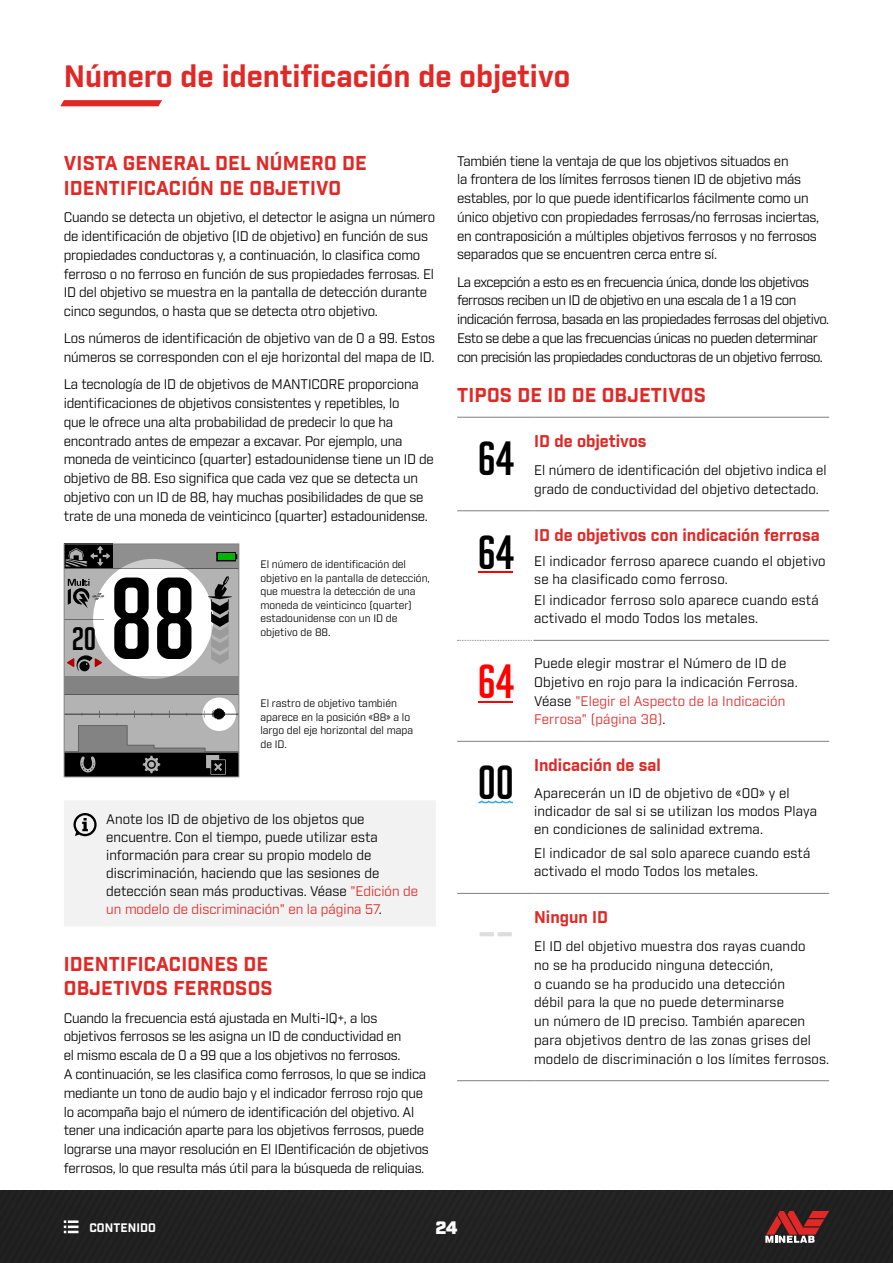
<style>
.page{position:relative;width:893px;height:1263px;background:#fff}
.page>*{position:absolute;margin:0;border:0;box-sizing:border-box;transform-origin:0 0}
.t1{font:116.4px "Target ID Mono";color:#000}
.t2{font:48px "Target ID Mono";color:#000}
.t3{font:48px "Target ID Mono";color:#f00}
.t4{font:48px "Target ID Mono";color:#ddd}
.t5{font:32.7px "Target ID Mono";color:#000}
.t6{font:700 30px "Industry";color:#e02926}
.t7{font:700 19.5px/24.8px "Industry";letter-spacing:.01em;color:#e02926}
.t8{font:900 18px "Industry";color:#fff}
.t9{font:700 16.5px "Industry";color:#e02926}
.t10{font:13.5px/18.8px "Industry";letter-spacing:-.015em;color:#000}
.t11{font:13.5px/18.8px "Industry";letter-spacing:.01em;color:#000}
.t12{font:13.5px/18.8px "Industry";letter-spacing:-.04em;color:#000}
.t13{font:700 12px "Industry";letter-spacing:.01em;color:#fff}
.t14{font:10.5px/13.5px "Industry";color:#000}
.s1{color:#e02926}
</style>
<div class="page">
<div style="left:0;top:1191px;width:893px;height:72px;background:#212121"></div>
<svg style="left:60px;top:100px;width:102px;height:6px"></svg>
<svg style="left:765px;top:1211px;width:64px;height:32px;background:#863c3b"></svg>
<svg style="left:64px;top:1220px;width:15px;height:13px"></svg>
<svg style="left:66px;top:546px;width:171px;height:229px"></svg>
<div style="left:64px;top:544px;width:175px;height:233px;border:1px solid #808080"></div>
<div style="left:64px;top:801px;width:372px;height:125px;background:#f2f2f2"></div>
<svg style="left:73px;top:813px;width:24px;height:23px"></svg>
<hr style="left:457px;top:417px;width:77px;height:1px;background:#808080">
<hr style="left:534px;top:417px;width:295px;height:1px;background:#808080">
<hr style="left:457px;top:510px;width:77px;height:1px;background:#808080">
<hr style="left:534px;top:510px;width:295px;height:1px;background:#808080">
<hr style="left:534px;top:640px;width:295px;height:1px;background:#808080">
<hr style="left:457px;top:741px;width:77px;height:1px;background:#808080">
<hr style="left:534px;top:741px;width:295px;height:1px;background:#808080">
<hr style="left:457px;top:893px;width:77px;height:1px;background:#808080">
<hr style="left:534px;top:893px;width:295px;height:1px;background:#808080">
<hr style="left:457px;top:1080px;width:77px;height:1px;background:#808080">
<hr style="left:534px;top:1080px;width:295px;height:1px;background:#808080">
<svg style="left:457px;top:640px;width:77px;height:1px"></svg>
<hr style="left:478px;top:571px;width:35px;height:2px;background:#f00">
<hr style="left:478px;top:701px;width:35px;height:1px;background:#f00">
<svg style="left:478px;top:800px;width:35px;height:3px"></svg>
<h3 class="t6" style="left:64px;top:58px;width:508px">Número de identificación de objetivo</h3>
<h3 class="t7" style="left:64px;top:152px;width:304px">VISTA GENERAL DEL NÚMERO DE<br>IDENTIFICACIÓN DE OBJETIVO</h3>
<p class="t10" style="left:64px;top:208px;width:373px">Cuando se detecta un objetivo, el detector le asigna un número de identificación de objetivo (ID de objetivo) en función de sus propiedades conductoras y, a continuación, lo clasifica como ferroso o no ferroso en función de sus propiedades ferrosas. El ID del objetivo se muestra en la pantalla de detección durante cinco segundos, o hasta que se detecta otro objetivo.</p>
<p class="t10" style="left:64px;top:329px;width:373px">Los números de identificación de objetivo van de 0 a 99. Estos números se corresponden con el eje horizontal del mapa de ID.</p>
<p class="t10" style="left:64px;top:375px;width:372px">La tecnología de ID de objetivos de MANTICORE proporciona identificaciones de objetivos consistentes y repetibles, lo<br>que le ofrece una alta probabilidad de predecir lo que ha encontrado antes de empezar a excavar. Por ejemplo, una moneda de veinticinco (quarter) estadounidense tiene un ID de objetivo de 88. Eso significa que cada vez que se detecta un objetivo con un ID de 88, hay muchas posibilidades de que se trate de una moneda de veinticinco (quarter) estadounidense.</p>
<h3 class="t5" style="left:71px;top:620px;width:26px">20</h3>
<h1 class="t1" style="left:109px;top:551px;width:89px">88</h1>
<p class="t14" style="left:260px;top:558px;width:171px">El número de identificación del objetivo en la pantalla de detección, que muestra la detección de una moneda de veinticinco (quarter) estadounidense con un ID de objetivo de 88.</p>
<p class="t14" style="left:260px;top:697px;width:154px">El rastro de objetivo también aparece en la posición «88» a lo largo del eje horizontal del mapa de ID.</p>
<p class="t10" style="left:106px;top:810px;width:313px;line-height:18px">Anote los ID de objetivo de los objetos que encuentre. Con el tiempo, puede utilizar esta información para crear su propio modelo de discriminación, haciendo que las sesiones de detección sean más productivas. Véase <span class="s1">"Edición de un modelo de discriminación" en la página 57</span>.</p>
<h3 class="t7" style="left:64px;top:952px;width:210px">IDENTIFICACIONES DE<br>OBJETIVOS FERROSOS</h3>
<p class="t10" style="left:64px;top:1009px;width:367px">Cuando la frecuencia está ajustada en Multi-IQ+, a los objetivos ferrosos se les asigna un ID de conductividad en<br>el mismo escala de 0 a 99 que a los objetivos no ferrosos.<br>A continuación, se les clasifica como ferrosos, lo que se indica mediante un tono de audio bajo y el indicador ferroso rojo que lo acompaña bajo el número de identificación del objetivo. Al tener una indicación aparte para los objetivos ferrosos, puede lograrse una mayor resolución en El IDentificación de objetivos ferrosos, lo que resulta más útil para la búsqueda de reliquias.</p>
<p class="t10" style="left:457px;top:152px;width:364px">También tiene la ventaja de que los objetivos situados en<br>la frontera de los límites ferrosos tienen ID de objetivo más estables, por lo que puede identificarlos fácilmente como un único objetivo con propiedades ferrosas/no ferrosas inciertas, en contraposición a múltiples objetivos ferrosos y no ferrosos separados que se encuentren cerca entre sí.</p>
<p class="t12" style="left:457px;top:273px;width:372px">La excepción a esto es en frecuencia única, donde los objetivos ferrosos reciben un ID de objetivo en una escala de 1 a 19 con indicación ferrosa, basada en las propiedades ferrosas del objetivo.<br>Esto se debe a que las frecuencias únicas no pueden determinar con precisión las propiedades conductoras de un objetivo ferroso.</p>
<h3 class="t7" style="left:457px;top:384px;width:250px">TIPOS DE ID DE OBJETIVOS</h3>
<h2 class="t2" style="left:477px;top:430px;width:38px">64</h2>
<p class="t9" style="left:534px;top:431px;width:114px">ID de objetivos</p>
<p class="t10" style="left:534px;top:461px;width:294px">El número de identificación del objetivo indica el grado de conductividad del objetivo detectado.</p>
<h2 class="t2" style="left:477px;top:524px;width:38px">64</h2>
<p class="t9" style="left:534px;top:525px;width:287px">ID de objetivos con indicación ferrosa</p>
<p class="t11" style="left:534px;top:552px;width:293px;line-height:18px">El indicador ferroso aparece cuando el objetivo se ha clasificado como ferroso.</p>
<p class="t11" style="left:534px;top:591px;width:286px">El indicador ferroso solo aparece cuando está activado el modo Todos los metales.</p>
<h2 class="t3" style="left:477px;top:653px;width:38px">64</h2>
<p class="t11" style="left:534px;top:654px;width:263px">Puede elegir mostrar el Número de ID de Objetivo en rojo para la indicación Ferrosa.<br>Véase <span class="s1">"Elegir el Aspecto de la Indicación Ferrosa" (página 38)</span>.</p>
<h2 class="t2" style="left:477px;top:754px;width:38px">00</h2>
<p class="t9" style="left:534px;top:755px;width:128px">Indicación de sal</p>
<p class="t11" style="left:534px;top:784px;width:284px;line-height:18.3px">Aparecerán un ID de objetivo de «00» y el indicador de sal si se utilizan los modos Playa en condiciones de salinidad extrema.</p>
<p class="t11" style="left:534px;top:844px;width:278px">El indicador de sal solo aparece cuando está activado el modo Todos los metales.</p>
<h2 class="t4" style="left:477px;top:906px;width:38px">--</h2>
<p class="t9" style="left:534px;top:907px;width:75px">Ningun ID</p>
<p class="t11" style="left:534px;top:937px;width:295px">El ID del objetivo muestra dos rayas cuando<br>no se ha producido ninguna detección,<br>o cuando se ha producido una detección<br>débil para la que no puede determinarse<br>un número de ID preciso. También aparecen para objetivos dentro de las zonas grises del modelo de discriminación o los límites ferrosos.</p>
<p class="t13" style="left:89px;top:1220px;width:68px">CONTENIDO</p>
<h3 class="t8" style="left:435px;top:1217px;width:23px">24</h3>
</div>
